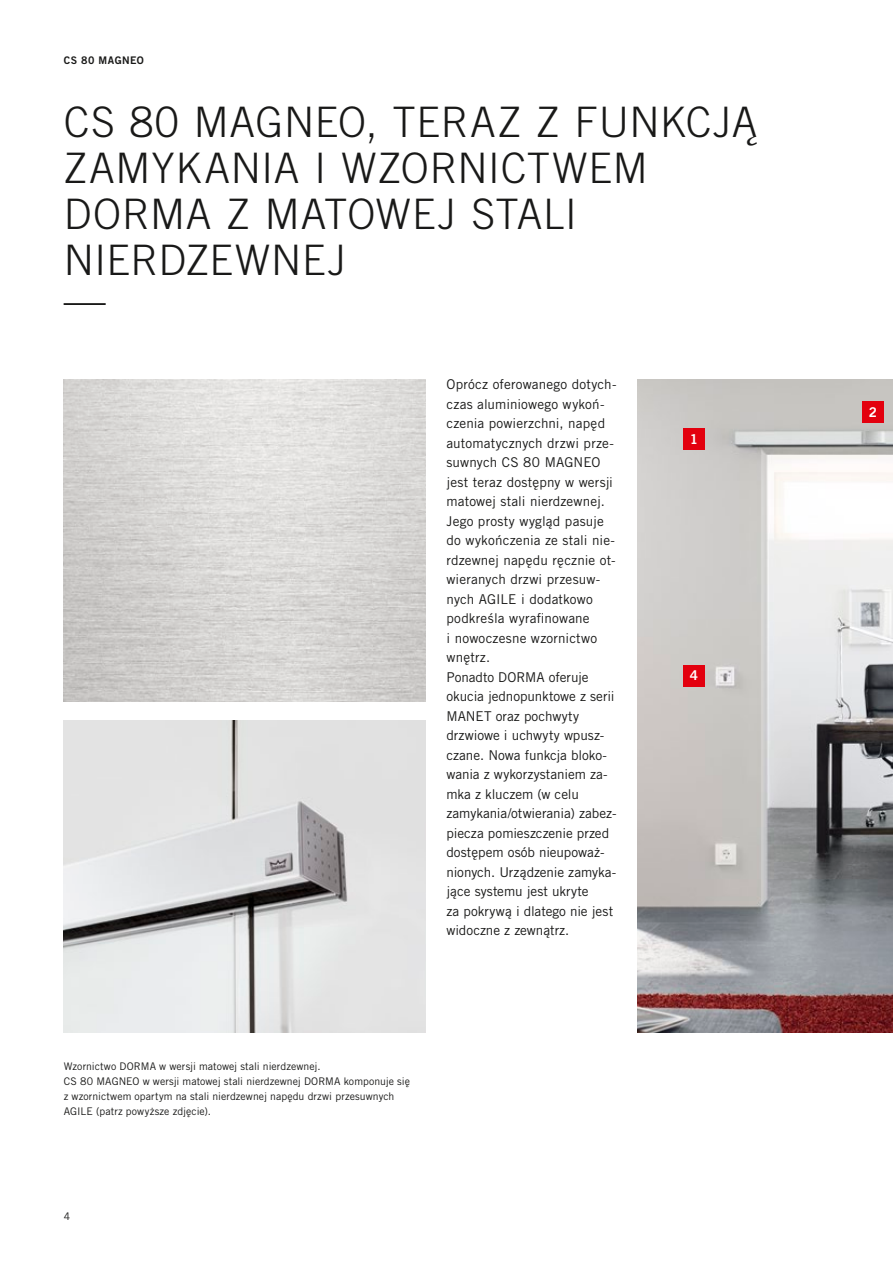
<style>
.page{position:relative;width:893px;height:1263px;background:#fff}
.page>*{position:absolute;margin:0;border:0;box-sizing:border-box;transform-origin:0 0}
.t1{font:300 42px/46.2px "Trade Gothic LT Pro";letter-spacing:.02em;color:#191918}
.t2{font:13.5px/19.5px "Trade Gothic LT Pro";letter-spacing:.005em;color:#191918}
.t3{font:13.5px "Trade Gothic LT Pro Bd 2";color:#fff}
.t4{font:10.5px/15px "Trade Gothic LT Pro";letter-spacing:.005em;color:#191918}
.t5{font:10.5px "Trade Gothic LT Pro Bd 2";letter-spacing:.045em;color:#191918}
</style>
<div class="page">
<img style="left:64px;top:379px;width:361px;height:322px">
<img style="left:64px;top:721px;width:361px;height:312px">
<img style="left:638px;top:379px;width:255px;height:654px">
<div style="left:683px;top:428px;width:21px;height:22px;background:#e3000e"></div>
<div style="left:683px;top:665px;width:21px;height:21px;background:#e3000e"></div>
<div style="left:862px;top:401px;width:22px;height:21px;background:#e3000e"></div>
<p class="t5" style="left:64px;top:54px;width:60px">CS 80 MAGNEO</p>
<h1 class="t1" style="left:64px;top:98px;width:695px">CS 80 MAGNEO, TERAZ Z FUNKCJĄ<br>ZAMYKANIA I WZORNICTWEM<br>DORMA Z MATOWEJ STALI<br>NIERDZEWNEJ</h1>
<h1 class="t1" style="left:64px;top:277px;width:43px">—</h1>
<p class="t2" style="left:446px;top:375px;width:172px">Oprócz oferowanego dotych&shy;czas aluminiowego wykoń&shy;czenia powierzchni, napęd automatycznych drzwi prze&shy;suwnych CS 80 MAGNEO jest teraz dostępny w wersji matowej stali nierdzewnej.<br>Jego prosty wygląd pasuje do wykończenia ze stali nie&shy;rdzewnej napędu ręcznie ot&shy;wieranych drzwi przesuw&shy;nych AGILE i dodatkowo podkreśla wyrafinowane<br>i nowoczesne wzornictwo wnętrz.<br>Ponadto DORMA oferuje okucia jednopunktowe z serii<br>MANET oraz pochwyty drzwiowe i uchwyty wpusz&shy;czane. Nowa funkcja bloko&shy;wania z wykorzystaniem za&shy;mka z kluczem (w celu zamykania/otwierania) zabez&shy;piecza pomieszczenie przed dostępem osób nieupoważ&shy;nionych. Urządzenie zamyka&shy;jące systemu jest ukryte<br>za pokrywą i dlatego nie jest widoczne z zewnątrz.</p>
<p class="t4" style="left:64px;top:1058px;width:348px">Wzornictwo DORMA w wersji matowej stali nierdzewnej.<br>CS 80 MAGNEO w wersji matowej stali nierdzewnej DORMA komponuje się z wzornictwem opartym na stali nierdzewnej napędu drzwi przesuwnych AGILE (patrz powyższe zdjęcie).</p>
<p class="t4" style="left:64px;top:1208px;width:8px">4</p>
<p class="t3" style="left:690px;top:431px;width:10px">1</p>
<p class="t3" style="left:690px;top:667px;width:10px">4</p>
<p class="t3" style="left:869px;top:403px;width:10px">2</p>
</div>
